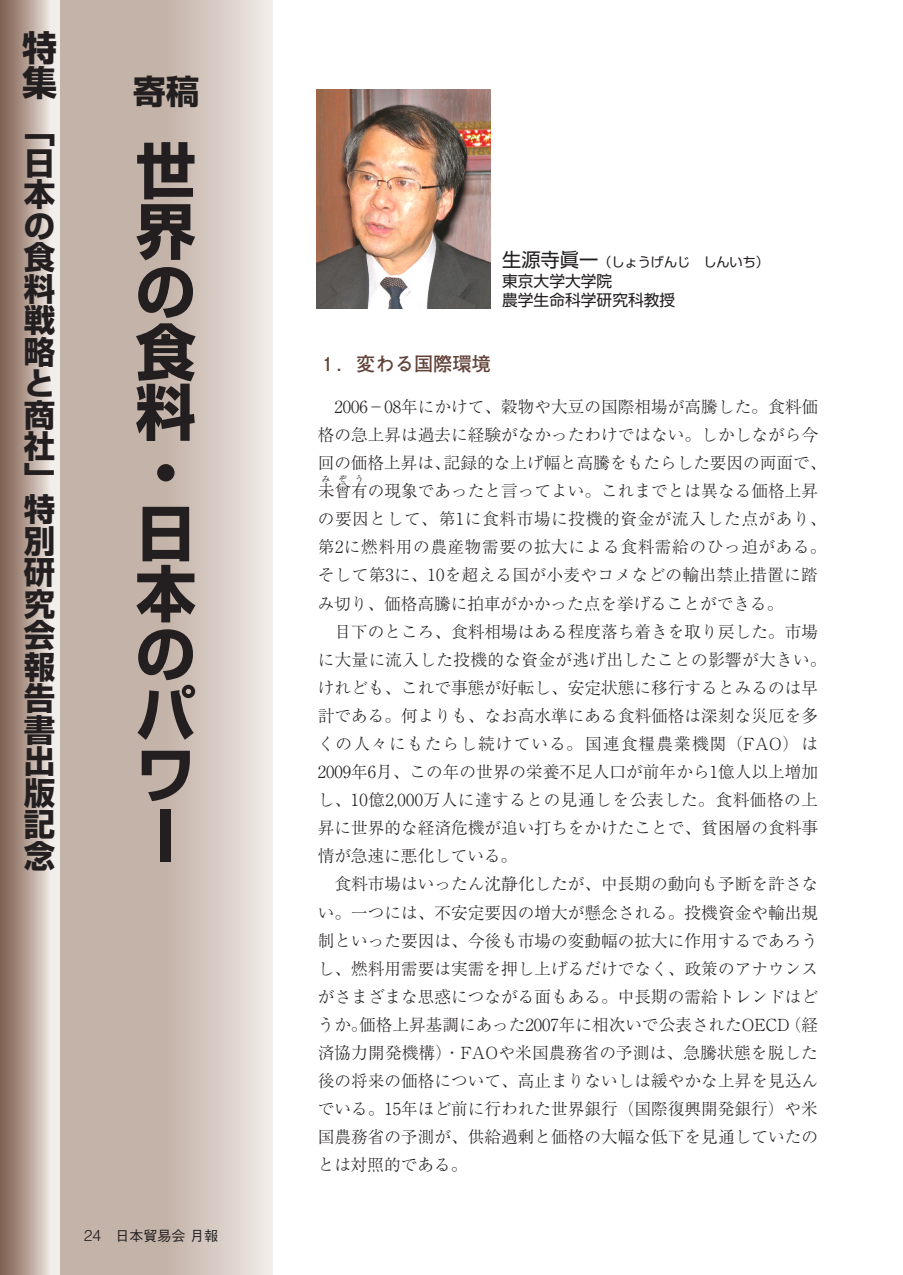
<style>
.page{position:relative;width:903px;height:1275px;background:#fff}
.page>*{position:absolute;margin:0;border:0;box-sizing:border-box;transform-origin:0 0}
.寄稿タテ-見出し{font:700 60.38px/60.4px "Shin Go Pr 5";color:#231f20}
.t1{font:700 35px/35px "Shin Go Pr 5";color:#231f20}
.寄稿タテ-見出し-2{font:700 33.25px "Shin Go Pr 5";color:#231f20}
.t2{font:700 31.5px/31.5px "Shin Go Pr 5";color:#231f20;text-align:justify}
.寄稿タテ-タイトル大{font:700 19.25px "Futo Go B101 Pr 5";color:#624339}
.寄稿タテ-本文{font:300 16.62px/28.2px "Ryumin Pr 5";letter-spacing:.005em;color:#231f20}
.寄稿タテ-本文-2{font:300 16.62px/28px "Ryumin Pr 5";letter-spacing:.04em;color:#231f20}
.寄稿タテ-氏名_肩書き{font:15.75px "Shin Go Pr 5";color:#231f20}
.t3{font:500 14px "Gothic BBB Pr 5";color:#231f20}
.寄稿タテ-氏名_肩書き-2{font:13.12px "Shin Go Pr 5";color:#231f20}
.寄稿タテ-本文-3{font:300 8.4px "Ryumin Pr 5";color:#231f20}
.s1{font-family:"Helvetica";font-weight:300;font-size:15.75px}
.s2{font-size:19.25px}
</style>
<div class="page">
<div style="left:0;top:0;width:166px;height:1275px;background:#c4b3a9"></div>
<div style="left:166px;top:0;width:107px;height:1275px;background:linear-gradient(to right,#c3b1a7,#f1ece9)"></div>
<div style="left:0;top:0;width:60px;height:1275px;background:linear-gradient(to right,#7c5a49,#fbf9f6)"></div>
<img style="left:317px;top:89px;width:173px;height:219px">
<p class="t1" style="left:22px;top:27px;width:36px">特集</p>
<p class="t2" style="left:24px;top:113px;width:33px">「日本の食料戦略と商社」特別研究会報告書出版記念</p>
<p class="寄稿タテ-見出し-2" style="left:133px;top:65px;width:68px">寄稿</p>
<p class="寄稿タテ-見出し" style="left:136px;top:137px;width:61px">世界の食料・日本のパワー</p>
<p class="t3" style="left:84px;top:1224px;width:136px"><span class="s1">24</span>　日本貿易会 月報</p>
<p class="寄稿タテ-氏名_肩書き-2" style="left:502px;top:251px;width:268px"><span class="s2">生源寺眞一</span>（しょうげんじ　しんいち）</p>
<p class="寄稿タテ-氏名_肩書き" style="left:502px;top:268px;width:112px">東京大学大学院</p>
<p class="寄稿タテ-氏名_肩書き" style="left:502px;top:287px;width:175px">農学生命科学研究科教授</p>
<p class="寄稿タテ-タイトル大" style="left:318px;top:349px;width:175px">₁．変わる国際環境</p>
<p class="寄稿タテ-本文" style="left:318px;top:391px;width:510px">　2006−08年にかけて、穀物や大豆の国際相場が高騰した。食料価格の急上昇は過去に経験がなかったわけではない。しかしながら今回の価格上昇は、記録的な上げ幅と高騰をもたらした要因の両面で、未曾有の現象であったと言ってよい。これまでとは異なる価格上昇</p>
<p class="寄稿タテ-本文-3" style="left:322px;top:472px;width:10px">み</p>
<p class="寄稿タテ-本文-3" style="left:339px;top:472px;width:10px">ぞ</p>
<p class="寄稿タテ-本文-3" style="left:355px;top:472px;width:10px">う</p>
<p class="寄稿タテ-本文-2" style="left:318px;top:504px;width:510px">の要因として、第1に食料市場に投機的資金が流入した点があり、第2に燃料用の農産物需要の拡大による食料需給のひっ迫がある。そして第3に、10を超える国が小麦やコメなどの輸出禁止措置に踏み切り、価格高騰に拍車がかかった点を挙げることができる。</p>
<p class="寄稿タテ-本文" style="left:318px;top:616px;width:510px">　目下のところ、食料相場はある程度落ち着きを取り戻した。市場に大量に流入した投機的な資金が逃げ出したことの影響が大きい。けれども、これで事態が好転し、安定状態に移行するとみるのは早計である。何よりも、なお高水準にある食料価格は深刻な災厄を多くの人々にもたらし続けている。国連食糧農業機関（FAO）は2009年6月、この年の世界の栄養不足人口が前年から1億人以上増加し、10億2,000万人に達するとの見通しを公表した。食料価格の上昇に世界的な経済危機が追い打ちをかけたことで、貧困層の食料事情が急速に悪化している。</p>
<p class="寄稿タテ-本文" style="left:318px;top:869px;width:502px;text-align:justify">　食料市場はいったん沈静化したが、中長期の動向も予断を許さない。一つには、不安定要因の増大が懸念される。投機資金や輸出規制といった要因は、今後も市場の変動幅の拡大に作用するであろうし、燃料用需要は実需を押し上げるだけでなく、政策のアナウンスがさまざまな思惑につながる面もある。中長期の需給トレンドはどうか。価格上昇基調にあった2007年に相次いで公表されたOECD（経済協力開発機構）・FAOや米国農務省の予測は、急騰状態を脱した後の将来の価格について、高止まりないしは緩やかな上昇を見込んでいる。15年ほど前に行われた世界銀行（国際復興開発銀行）や米国農務省の予測が、供給過剰と価格の大幅な低下を見通していたのとは対照的である。</p>
</div>
